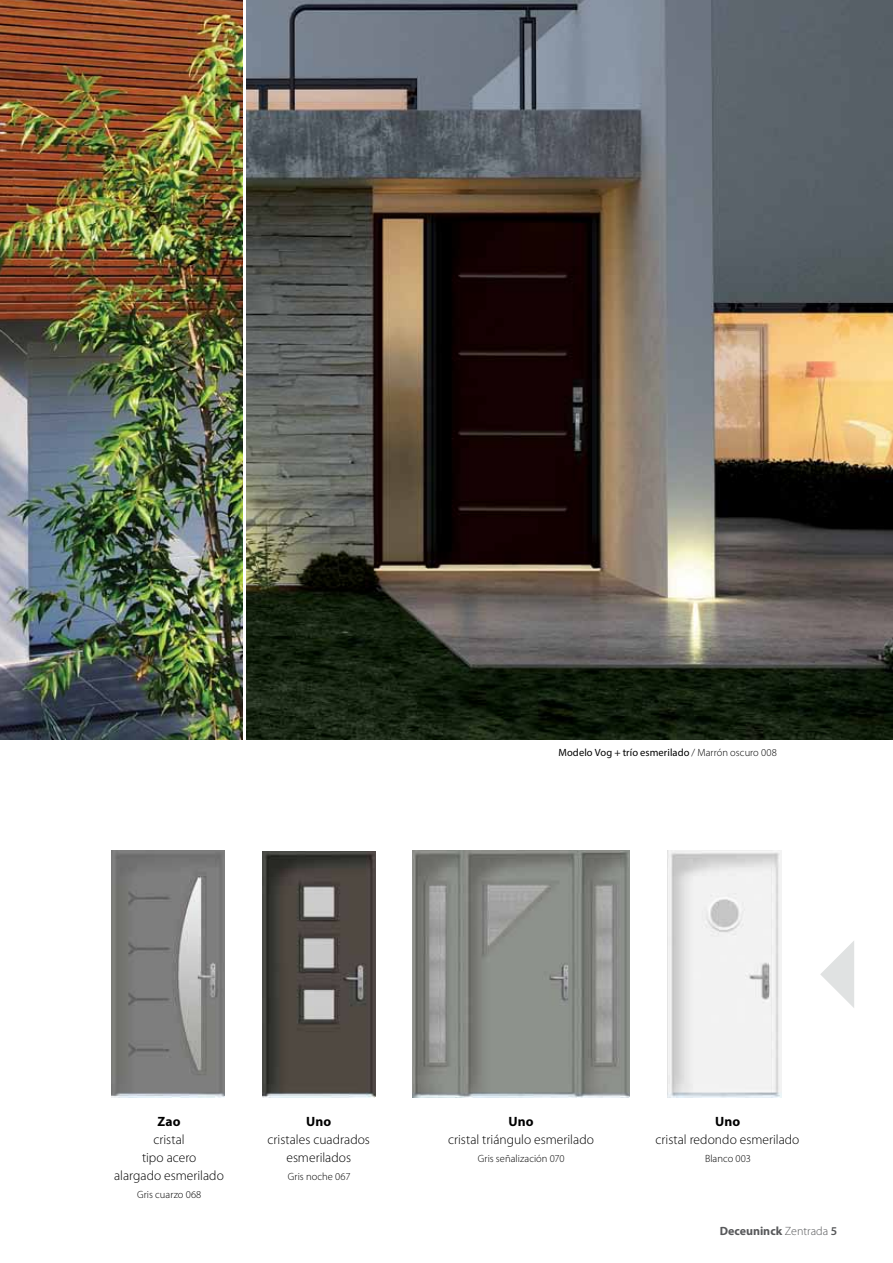
<style>
.page{position:relative;width:893px;height:1263px;background:#fff}
.page>*{position:absolute;margin:0;border:0;box-sizing:border-box;transform-origin:0 0}
.t1{font:300 13.5px/18px "Myriad Pro";color:#000;text-align:center}
.t2{font:700 13.5px "Myriad Pro";letter-spacing:.01em;color:#000}
.t3{font:700 12px "Myriad Pro";color:#58595b}
.t4{font:300 10.5px "Myriad Pro";letter-spacing:.005em;color:#000}
.t5{font:10.5px "Myriad Pro";letter-spacing:.01em;color:#000}
.s1{font-weight:300}
.s2{font-weight:600}
</style>
<div class="page">
<img style="left:0;top:0;width:242px;height:740px">
<img style="left:247px;top:0;width:646px;height:740px">
<img style="left:112px;top:850px;width:113px;height:247px">
<img style="left:262px;top:851px;width:113px;height:247px">
<img style="left:667px;top:850px;width:114px;height:247px">
<img style="left:413px;top:850px;width:217px;height:248px">
<svg style="left:820px;top:941px;width:34px;height:67px"></svg>
<p class="t5" style="left:558px;top:746px;width:220px">Modelo Vog + trío esmerilado <span class="s1">/ Marrón oscuro 008</span></p>
<p class="t2" style="left:158px;top:1113px;width:25px">Zao</p>
<p class="t1" style="left:114px;top:1131px;width:111px">cristal<br>tipo acero<br>alargado esmerilado</p>
<p class="t4" style="left:137px;top:1189px;width:66px">Gris cuarzo 068</p>
<p class="t2" style="left:306px;top:1113px;width:27px">Uno</p>
<p class="t1" style="left:268px;top:1131px;width:104px">cristales cuadrados esmerilados</p>
<p class="t4" style="left:288px;top:1171px;width:64px">Gris noche 067</p>
<p class="t2" style="left:509px;top:1113px;width:27px">Uno</p>
<p class="t1" style="left:448px;top:1131px;width:147px">cristal triángulo esmerilado</p>
<p class="t4" style="left:478px;top:1153px;width:88px">Gris señalización 070</p>
<p class="t2" style="left:715px;top:1113px;width:27px">Uno</p>
<p class="t1" style="left:656px;top:1131px;width:145px">cristal redondo esmerilado</p>
<p class="t4" style="left:705px;top:1153px;width:47px">Blanco 003</p>
<p class="t3" style="left:720px;top:1223px;width:119px">Deceuninck <span class="s1">Zentrada</span> <span class="s2">5</span></p>
</div>
